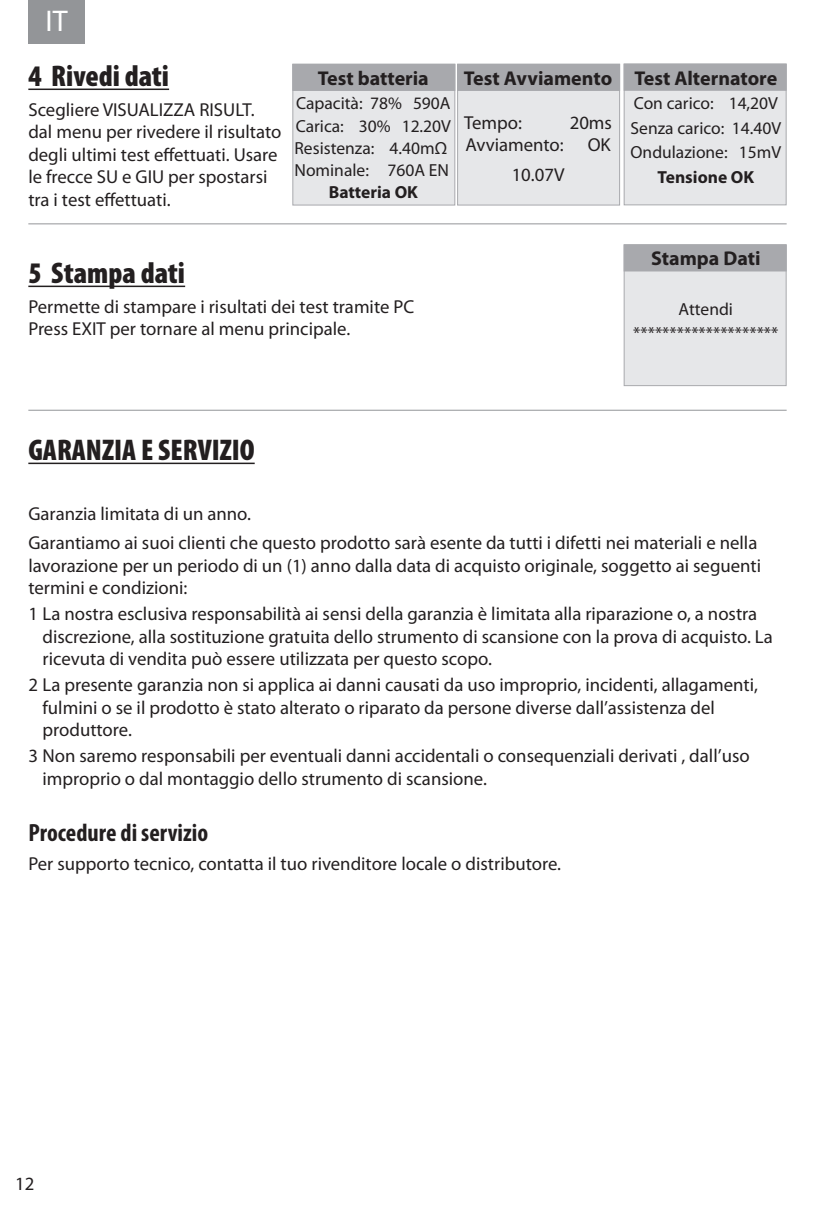
<style>
.page{position:relative;width:815px;height:1205px;background:#fff}
.page>*{position:absolute;margin:0;border:0;box-sizing:border-box;transform-origin:0 0}
.t1{font:900 condensed 30px "Myriad Pro";color:#231f20}
.t2{font:30px "Myriad Pro";color:#fff}
.t3{font:700 condensed 25px "Myriad Pro";color:#231f20}
.t4{font:700 20px "Myriad Pro";color:#231f20}
.t5{font:18.75px/22.5px "Myriad Pro";color:#231f20}
.t6{font:17.5px/22px "Myriad Pro";color:#231f20}
.t7{font:700 17.5px "Myriad Pro";color:#231f20}
</style>
<div class="page">
<div style="left:28px;top:0;width:57px;height:44px;background:#939598"></div>
<hr style="left:28px;top:463px;width:227px;height:1px;background:#231f20">
<hr style="left:28px;top:89px;width:141px;height:1px;background:#231f20">
<hr style="left:28px;top:410px;width:759px;height:1px;background:#939598">
<hr style="left:28px;top:223px;width:759px;height:1px;background:#939598">
<div style="left:292px;top:64px;width:163px;height:142px;background:#e6e7e9;border:1px solid #a8a9ad"></div>
<div style="left:292px;top:64px;width:163px;height:27px;background:#a8a9ad"></div>
<div style="left:457px;top:64px;width:163px;height:142px;background:#e6e7e9;border:1px solid #a8a9ad"></div>
<div style="left:457px;top:64px;width:163px;height:27px;background:#a8a9ad"></div>
<div style="left:624px;top:64px;width:163px;height:141px;background:#e6e7e9;border:1px solid #a8a9ad"></div>
<div style="left:624px;top:64px;width:163px;height:27px;background:#a8a9ad;border:1px solid #a8a9ad"></div>
<hr style="left:28px;top:286px;width:157px;height:1px;background:#231f20">
<div style="left:624px;top:244px;width:163px;height:142px;background:#e6e7e9;border:1px solid #a8a9ad"></div>
<div style="left:624px;top:244px;width:163px;height:27px;background:#a8a9ad"></div>
<h1 class="t2" style="left:46px;top:2px;width:24px">IT</h1>
<h1 class="t1" style="left:28px;top:57px;width:142px">4 Rivedi dati</h1>
<p class="t5" style="left:28px;top:98px;width:255px">Scegliere VISUALIZZA RISULT. dal menu per rivedere il risultato degli ultimi test effettuati. Usare le frecce SU e GIU per spostarsi tra i test effettuati.</p>
<p class="t4" style="left:318px;top:65px;width:113px">Test batteria</p>
<p class="t6" style="left:294px;top:92px;width:158px">Capacità: 78% 590A<br>Carica: 30% 12.20V<br>Resistenza: 4.40mΩ<br>Nominale: 760A EN</p>
<p class="t7" style="left:329px;top:180px;width:91px">Batteria OK</p>
<p class="t4" style="left:464px;top:65px;width:150px">Test Avviamento</p>
<p class="t5" style="left:464px;top:111px;width:59px">Tempo:</p>
<p class="t5" style="left:570px;top:111px;width:44px">20ms</p>
<p class="t5" style="left:465px;top:133px;width:100px">Avviamento:</p>
<p class="t5" style="left:588px;top:133px;width:25px">OK</p>
<p class="t5" style="left:512px;top:163px;width:54px">10.07V</p>
<h1 class="t1" style="left:28px;top:254px;width:158px">5 Stampa dati</h1>
<p class="t5" style="left:28px;top:295px;width:387px">Permette di stampare i risultati dei test tramite PC<br>Press EXIT per tornare al menu principale.</p>
<p class="t4" style="left:634px;top:65px;width:144px">Test Alternatore</p>
<p class="t6" style="left:630px;top:91px;width:152px;line-height:24.5px">Con carico: 14,20V<br>Senza carico: 14.40V<br>Ondulazione: 15mV</p>
<p class="t7" style="left:658px;top:166px;width:98px">Tensione OK</p>
<p class="t4" style="left:651px;top:246px;width:111px">Stampa Dati</p>
<p class="t6" style="left:633px;top:296px;width:147px;line-height:24.5px;text-align:center">Attendi ********************</p>
<h1 class="t1" style="left:28px;top:431px;width:228px">GARANZIA E SERVIZIO</h1>
<p class="t5" style="left:28px;top:498px;width:731px;line-height:29.5px">Garanzia limitata di un anno.<br>Garantiamo ai suoi clienti che questo prodotto sarà esente da tutti i difetti nei materiali e nella</p>
<p class="t5" style="left:28px;top:554px;width:734px">lavorazione per un periodo di un (1) anno dalla data di acquisto originale, soggetto ai seguenti termini e condizioni:</p>
<p class="t5" style="left:43px;top:602px;width:732px;text-indent:-14px">1 La nostra esclusiva responsabilità ai sensi della garanzia è limitata alla riparazione o, a nostra discrezione, alla sostituzione gratuita dello strumento di scansione con la prova di acquisto. La ricevuta di vendita può essere utilizzata per questo scopo.</p>
<p class="t5" style="left:43px;top:673px;width:717px;text-indent:-14px">2 La presente garanzia non si applica ai danni causati da uso improprio, incidenti, allagamenti, fulmini o se il prodotto è stato alterato o riparato da persone diverse dall’assistenza del produttore.</p>
<p class="t5" style="left:43px;top:744px;width:709px;text-indent:-14px">3 Non saremo responsabili per eventuali danni accidentali o consequenziali derivati , dall’uso improprio o dal montaggio dello strumento di scansione.</p>
<h2 class="t3" style="left:28px;top:817px;width:181px">Procedure di servizio</h2>
<p class="t5" style="left:28px;top:852px;width:534px">Per supporto tecnico, contatta il tuo rivenditore locale o distributore.</p>
<p class="t5" style="left:15px;top:1172px;width:21px">12</p>
</div>
